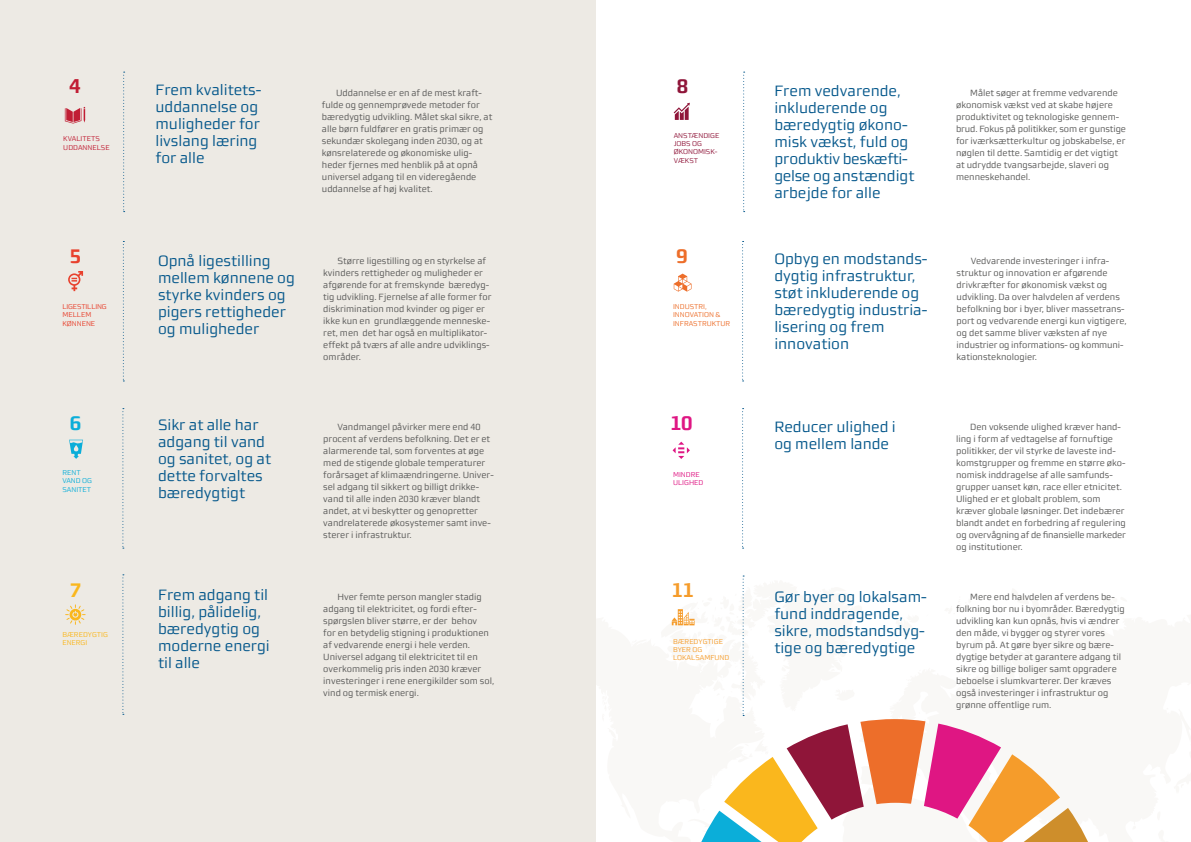
<style>
.page{position:relative;width:1191px;height:842px;background:#fff}
.page>*{position:absolute;margin:0;border:0;box-sizing:border-box;transform-origin:0 0}
.t1{font:700 20px "midtsans";color:#df1683}
.t2{font:700 20px "midtsans";color:#f59c2b}
.t3{font:700 20px "midtsans";color:#ed6e2a}
.t4{font:700 20px "midtsans";color:#0baed9}
.t5{font:700 20px "midtsans";color:#fab71d}
.t6{font:700 20px "midtsans";color:#8f1539}
.t7{font:700 20px "midtsans";color:#e8412d}
.t8{font:700 20px "midtsans";color:#c11e34}
.t9{font:15px/17px "midtsans";color:#04578b}
.t10{font:9px/12px "midtsans";color:#575756}
.t11{font:7px/8.4px "midtsans";color:#ed6e2a}
.t12{font:7px/8.4px "midtsans";color:#8f1539}
.t13{font:7px/8.4px "midtsans";color:#f59c2b}
.t14{font:7px/8.4px "midtsans";letter-spacing:-.01em;color:#e8412d}
.t15{font:7px/8.4px "midtsans";color:#c11e34}
.t16{font:7px/8.4px "midtsans";color:#0baed9}
.t17{font:7px/8.4px "midtsans";color:#fab71d}
.t18{font:7px/8.4px "midtsans";color:#df1683}
</style>
<div class="page">
<svg style="left:595px;top:617px;width:1px;height:225px"></svg>
<div style="left:0;top:0;width:595px;height:842px;background:#edeae4"></div>
<svg style="left:123px;top:241px;width:1px;height:140px"></svg>
<svg style="left:742px;top:241px;width:1px;height:140px"></svg>
<svg style="left:122px;top:408px;width:2px;height:141px"></svg>
<svg style="left:742px;top:408px;width:1px;height:141px"></svg>
<svg style="left:122px;top:574px;width:2px;height:141px"></svg>
<svg style="left:743px;top:72px;width:1px;height:140px"></svg>
<svg style="left:68px;top:271px;width:15px;height:20px"></svg>
<svg style="left:69px;top:440px;width:14px;height:19px"></svg>
<svg style="left:65px;top:604px;width:21px;height:21px"></svg>
<svg style="left:673px;top:103px;width:17px;height:17px"></svg>
<svg style="left:673px;top:274px;width:18px;height:18px"></svg>
<svg style="left:672px;top:442px;width:18px;height:17px"></svg>
<svg style="left:671px;top:575px;width:417px;height:267px"></svg>
<svg style="left:123px;top:72px;width:2px;height:140px"></svg>
<svg style="left:65px;top:107px;width:20px;height:16px"></svg>
<h1 class="t8" style="left:69px;top:75px;width:13px">4</h1>
<h2 class="t9" style="left:155px;top:81px;width:107px">Frem kvalitets&shy;uddannelse og muligheder for livslang læring for alle</h2>
<p class="t10" style="left:322px;top:87px;width:172px;text-indent:14px">Uddannelse er en af de mest kraft&shy;fulde og gennemprøvede metoder for bæredygtig udvikling. Målet skal sikre, at alle børn fuldfører en gratis primær og sekundær skolegang inden 2030, og at kønsrelaterede og økonomiske ulig&shy;heder fjernes med henblik på at opnå universel adgang til en videregående uddannelse af høj kvalitet.</p>
<p class="t15" style="left:63px;top:134px;width:48px">KVALITETS<br>UDDANNELSE</p>
<h1 class="t6" style="left:676px;top:75px;width:13px">8</h1>
<p class="t12" style="left:673px;top:131px;width:47px">ANSTÆNDIGE<br>JOBS OG<br>ØKONOMISK-<br>VÆKST</p>
<h1 class="t7" style="left:70px;top:244px;width:13px">5</h1>
<p class="t14" style="left:62px;top:302px;width:46px">LIGESTILLING<br>MELLEM<br>KØNNENE</p>
<h2 class="t9" style="left:158px;top:252px;width:138px">Opnå ligestilling mellem kønnene og styrke kvinders og pigers rettigheder og muligheder</h2>
<p class="t10" style="left:323px;top:255px;width:170px;text-indent:14px">Større ligestilling og en styrkelse af kvinders rettigheder og muligheder er afgørende for at fremskynde bæredyg&shy;tig udvikling. Fjernelse af alle former for diskrimination mod kvinder og piger er ikke kun en grundlæggende menneske&shy;ret, men det har også en multiplikator&shy;effekt på tværs af alle andre udviklings&shy;områder.</p>
<h1 class="t3" style="left:676px;top:245px;width:13px">9</h1>
<p class="t11" style="left:673px;top:302px;width:59px">INDUSTRI,<br>INNOVATION &amp;<br>INFRASTRUKTUR</p>
<h1 class="t4" style="left:70px;top:411px;width:13px">6</h1>
<h1 class="t1" style="left:670px;top:412px;width:24px">10</h1>
<h2 class="t9" style="left:158px;top:416px;width:114px">Sikr at alle har adgang til vand og sanitet, og at dette forvaltes bæredygtigt</h2>
<p class="t10" style="left:323px;top:421px;width:172px;text-indent:14px">Vandmangel påvirker mere end 40 procent af verdens befolkning. Det er et alarmerende tal, som forventes at øge med de stigende globale temperaturer forårsaget af klimaændringerne. Univer&shy;sel adgang til sikkert og billigt drikke&shy;vand til alle inden 2030 kræver blandt andet, at vi beskytter og genopretter vandrelaterede økosystemer samt inve&shy;sterer i infrastruktur.</p>
<p class="t16" style="left:62px;top:468px;width:31px">RENT<br>VAND OG<br>SANITET</p>
<p class="t18" style="left:673px;top:470px;width:32px">MINDRE<br>ULIGHED</p>
<h1 class="t5" style="left:70px;top:578px;width:13px">7</h1>
<h1 class="t2" style="left:671px;top:579px;width:24px">11</h1>
<h2 class="t9" style="left:158px;top:586px;width:113px">Frem adgang til billig, pålidelig, bæredygtig og moderne energi til alle</h2>
<p class="t10" style="left:323px;top:591px;width:172px;text-indent:14px">Hver femte person mangler stadig adgang til elektricitet, og fordi efter&shy;spørgslen bliver større, er der behov<br>for en betydelig stigning i produktionen af vedvarende energi i hele verden.<br>Universel adgang til elektricitet til en overkommelig pris inden 2030 kræver investeringer i rene energikilder som sol, vind og termisk energi.</p>
<p class="t17" style="left:62px;top:630px;width:47px">BÆREDYGTIG<br>ENERGI</p>
<p class="t13" style="left:673px;top:637px;width:58px">BÆREDYGTIGE<br>BYER OG<br>LOKALSAMFUND</p>
<h2 class="t9" style="left:774px;top:82px;width:142px">Frem vedvarende, inkluderende og bæredygtig økono&shy;misk vækst, fuld og produktiv beskæfti&shy;gelse og anstændigt arbejde for alle</h2>
<p class="t10" style="left:956px;top:87px;width:171px;text-indent:14px">Målet søger at fremme vedvarende økonomisk vækst ved at skabe højere produktivitet og teknologiske gennem&shy;brud. Fokus på politikker, som er gunstige for iværksætterkultur og jobskabelse, er nøglen til dette. Samtidig er det vigtigt at udrydde tvangsarbejde, slaveri og menneskehandel.</p>
<h2 class="t9" style="left:774px;top:250px;width:155px">Opbyg en modstands&shy;dygtig infrastruktur, støt inkluderende og bæredygtig industria&shy;lisering og frem innovation</h2>
<p class="t10" style="left:956px;top:255px;width:172px;text-indent:14px">Vedvarende investeringer i infra&shy;struktur og innovation er afgørende drivkræfter for økonomisk vækst og udvikling. Da over halvdelen af verdens befolkning bor i byer, bliver massetrans&shy;port og vedvarende energi kun vigtigere, og det samme bliver væksten af nye industrier og informations- og kommuni&shy;kationsteknologier.</p>
<h2 class="t9" style="left:774px;top:418px;width:123px">Reducer ulighed i og mellem lande</h2>
<p class="t10" style="left:956px;top:421px;width:171px;text-indent:14px">Den voksende ulighed kræver hand&shy;ling i form af vedtagelse af fornuftige politikker, der vil styrke de laveste ind&shy;komstgrupper og fremme en større øko&shy;nomisk inddragelse af alle samfunds&shy;grupper uanset køn, race eller etnicitet.<br>Ulighed er et globalt problem, som kræver globale løsninger. Det indebærer blandt andet en forbedring af regulering og overvågning af de finansielle markeder og institutioner.</p>
<h2 class="t9" style="left:774px;top:588px;width:154px">Gør byer og lokalsam&shy;fund inddragende, sikre, modstandsdyg&shy;tige og bæredygtige</h2>
<p class="t10" style="left:956px;top:591px;width:170px;text-indent:14px">Mere end halvdelen af verdens be&shy;folkning bor nu i byområder. Bæredygtig udvikling kan kun opnås, hvis vi ændrer den måde, vi bygger og styrer vores byrum på. At gøre byer sikre og bære&shy;dygtige betyder at garantere adgang til sikre og billige boliger samt opgradere beboelse i slumkvarterer. Der kræves også investeringer i infrastruktur og grønne offentlige rum.</p>
</div>
